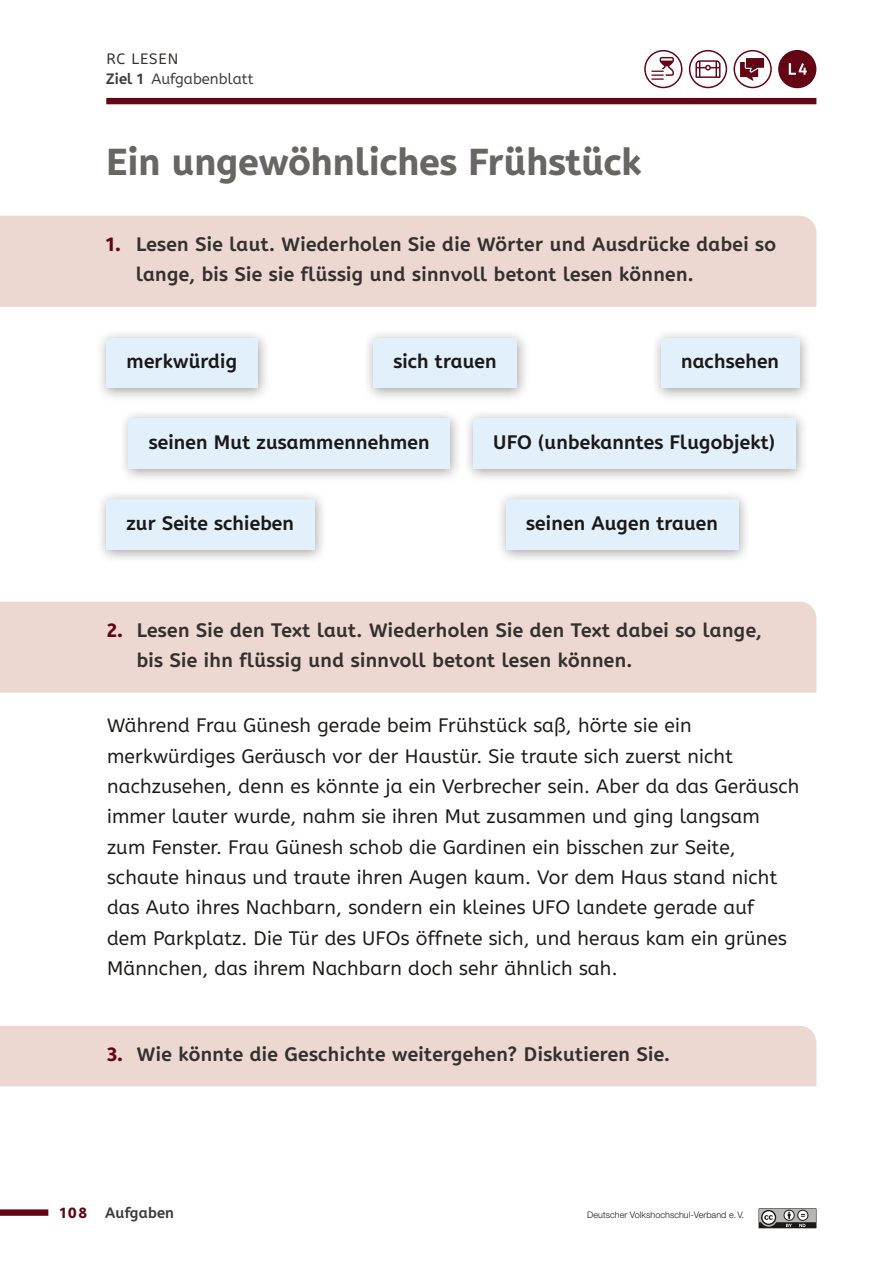
<style>
.page{position:relative;width:893px;height:1263px;background:#fff}
.page>*{position:absolute;margin:0;border:0;box-sizing:border-box;transform-origin:0 0}
.t1{font:800 37.5px "A Be Zeh EDU";letter-spacing:.005em;color:#686663}
.t2{font:19.5px/30.5px "A Be Zeh EDU";letter-spacing:.01em;color:#1b1917}
.t3{font:700 19.5px/30.5px "A Be Zeh EDU";letter-spacing:.02em;color:#33302e}
.t4{font:700 19.5px "A Be Zeh EDU";letter-spacing:.01em;color:#1b1917}
.t5{font:15px/20.2px "A Be Zeh EDU";color:#3d3b38}
.t6{font:700 15px "A Be Zeh EDU";letter-spacing:.01em;color:#3d3b38}
.t7{font:300 9px "Helvetica Neue LT Pro";letter-spacing:.005em;color:#1b1917}
.s1{color:#33302e}
.s2{font-weight:700}
.s3{font-weight:800;color:#630514}
</style>
<div class="page">
<div style="left:0;top:1209px;width:48px;height:7px;background:#630514"></div>
<div style="left:106px;top:98px;width:710px;height:6px;background:#630514"></div>
<svg style="left:759px;top:1208px;width:57px;height:20px"></svg>
<div style="left:0;top:216px;width:816px;height:91px;background:#ecd7d1"></div>
<div style="left:650px;top:329px;width:162px;height:73px;background:#1b1917;opacity:.4"></div>
<div style="left:661px;top:338px;width:138px;height:50px;background:#e2f0fc"></div>
<div style="left:96px;top:329px;width:174px;height:73px;background:#1b1917;opacity:.4"></div>
<div style="left:106px;top:338px;width:151px;height:50px;background:#e2f0fc"></div>
<div style="left:363px;top:329px;width:167px;height:73px;background:#1b1917;opacity:.4"></div>
<div style="left:373px;top:338px;width:144px;height:50px;background:#e2f0fc"></div>
<div style="left:96px;top:490px;width:231px;height:74px;background:#1b1917;opacity:.4"></div>
<div style="left:106px;top:499px;width:208px;height:51px;background:#e2f0fc"></div>
<div style="left:496px;top:490px;width:255px;height:74px;background:#1b1917;opacity:.4"></div>
<div style="left:506px;top:499px;width:232px;height:51px;background:#e2f0fc"></div>
<div style="left:118px;top:409px;width:345px;height:74px;background:#1b1917;opacity:.4"></div>
<div style="left:128px;top:418px;width:322px;height:51px;background:#e2f0fc"></div>
<div style="left:463px;top:409px;width:345px;height:74px;background:#1b1917;opacity:.4"></div>
<div style="left:473px;top:418px;width:322px;height:51px;background:#e2f0fc"></div>
<div style="left:0;top:602px;width:816px;height:91px;background:#ecd7d1"></div>
<div style="left:0;top:1026px;width:816px;height:60px;background:#ecd7d1"></div>
<div style="left:644px;top:50px;width:38px;height:38px;border:2px solid #630514;border-radius:50%"></div>
<svg style="left:651px;top:57px;width:23px;height:23px"></svg>
<div style="left:689px;top:50px;width:38px;height:38px;border:2px solid #630514;border-radius:50%"></div>
<svg style="left:695px;top:60px;width:25px;height:18px"></svg>
<div style="left:733px;top:50px;width:39px;height:38px;border:2px solid #630514;border-radius:50%"></div>
<svg style="left:740px;top:56px;width:26px;height:25px"></svg>
<div style="left:779px;top:51px;width:37px;height:36px;background:#630514;border-radius:50%"></div>
<div style="left:778px;top:50px;width:38px;height:38px;border:2px solid #630514;border-radius:50%"></div>
<svg style="left:789px;top:63px;width:18px;height:12px"></svg>
<p class="t5" style="left:106px;top:49px;width:149px"><span class="s1">RC LESEN<br></span><span class="s2">Ziel 1</span> Aufgabenblatt</p>
<h1 class="t1" style="left:106px;top:137px;width:536px">Ein ungewöhnliches Frühstück</h1>
<p class="t3" style="left:136px;top:229px;width:641px;text-indent:-30px"><span class="s3">1.</span> Lesen Sie laut. Wiederholen Sie die Wörter und Ausdrücke dabei so lange, bis Sie sie flüssig und sinnvoll betont lesen können.</p>
<p class="t4" style="left:127px;top:348px;width:112px">merkwürdig</p>
<p class="t4" style="left:393px;top:348px;width:105px">sich trauen</p>
<p class="t4" style="left:681px;top:348px;width:100px">nachsehen</p>
<p class="t4" style="left:149px;top:429px;width:282px">seinen Mut zusammennehmen</p>
<p class="t4" style="left:493px;top:429px;width:283px">UFO (unbekanntes Flugobjekt)</p>
<p class="t4" style="left:127px;top:510px;width:169px">zur Seite schieben</p>
<p class="t4" style="left:526px;top:510px;width:193px">seinen Augen trauen</p>
<p class="t3" style="left:137px;top:615px;width:627px;text-indent:-30px"><span class="s3">2.</span> Lesen Sie den Text laut. Wiederholen Sie den Text dabei so lange, bis Sie ihn flüssig und sinnvoll betont lesen können.</p>
<p class="t2" style="left:107px;top:710px;width:694px">Während Frau Günesh gerade beim Frühstück saß, hörte sie ein merkwürdiges Geräusch vor der Haustür. Sie traute sich zuerst nicht nachzusehen, denn es könnte ja ein Verbrecher sein. Aber da das Geräusch immer lauter wurde, nahm sie ihren Mut zusammen und ging langsam zum Fenster. Frau Günesh schob die Gardinen ein bisschen zur Seite, schaute hinaus und traute ihren Augen kaum. Vor dem Haus stand nicht das Auto ihres Nachbarn, sondern ein kleines UFO landete gerade auf<br>dem Parkplatz. Die Tür des UFOs öffnete sich, und heraus kam ein grünes Männchen, das ihrem Nachbarn doch sehr ähnlich sah.</p>
<p class="t3" style="left:107px;top:1039px;width:564px"><span class="s3">3.</span> Wie könnte die Geschichte weitergehen? Diskutieren Sie.</p>
<p class="t6" style="left:60px;top:1203px;width:116px"><span class="s3">108</span> Aufgaben</p>
<p class="t7" style="left:587px;top:1209px;width:158px">Deutscher Volkshochschul-Verband e.V.</p>
</div>
